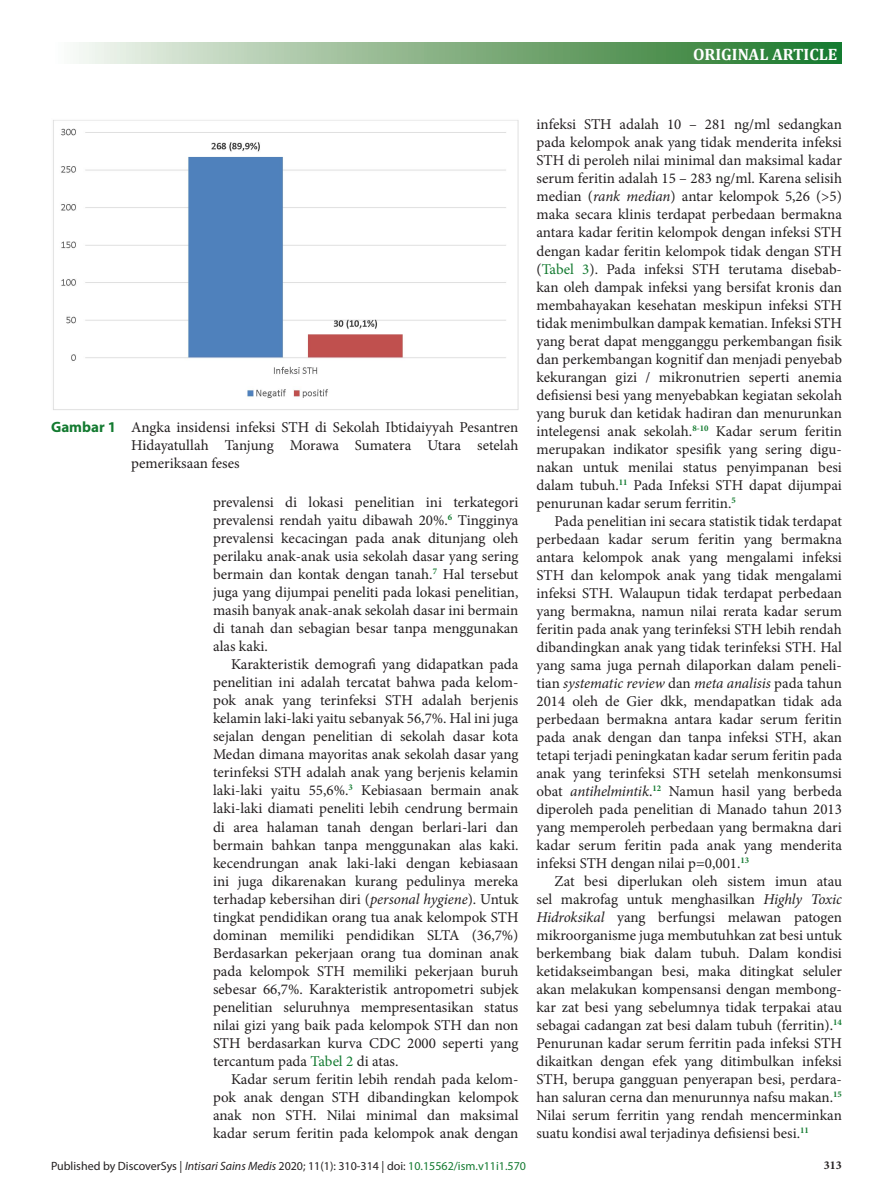
<style>
.page{position:relative;width:893px;height:1191px;background:#fff}
.page>*{position:absolute;margin:0;border:0;box-sizing:border-box;transform-origin:0 0}
.t1{font:700 16.5px "Cambria";color:#fff}
.TextInd{font:15px/18px "Minion Pro";color:#231f20;text-align:justify}
.Text{font:15px/18px "Minion Pro";color:#231f20;text-align:justify}
.Fig_caption{font:15px/18px "Minion Pro";color:#231f20;text-align:justify}
.t2{font:12px "Myriad Pro";color:#231f20}
.t3{font:700 12px "Minion Pro";color:#231f20}
.s1{font-family:"Myriad Pro";font-weight:700;color:#137a30}
.s2{font-style:italic}
.s3{color:#137a30}
</style>
<div class="page">
<div style="left:51px;top:43px;width:791px;height:21px;background:linear-gradient(to right,#f7f6f0,#1a7323)"></div>
<img style="left:53px;top:120px;width:465px;height:290px">
<p class="t1" style="left:693px;top:42px;width:146px">ORIGINAL ARTICLE</p>
<p class="Fig_caption" style="left:131px;top:418px;width:389px;text-indent:-80px"><span class="s1">Gambar 1</span> Angka insidensi infeksi STH di Sekolah Ibtidaiyyah Pesantren Hidayatullah Tanjung Morawa Sumatera Utara setelah pemeriksaan feses</p>
<p class="Text" style="left:213px;top:493px;width:307px">prevalensi di lokasi penelitian ini terkategori prevalensi rendah yaitu dibawah 20%.<sup>6</sup> Tingginya prevalensi kecacingan pada anak ditunjang oleh perilaku anak-anak usia sekolah dasar yang sering bermain dan kontak dengan tanah.<sup>7</sup> Hal tersebut juga yang dijumpai peneliti pada lokasi penelitian, masih banyak anak-anak sekolah dasar ini bermain di tanah dan sebagian besar tanpa menggunakan alas kaki.</p>
<p class="TextInd" style="left:213px;top:655px;width:307px;text-indent:18px">Karakteristik demografi yang didapatkan pada penelitian ini adalah tercatat bahwa pada kelom&shy;pok anak yang terinfeksi STH adalah berjenis kelamin laki-laki yaitu sebanyak 56,7%. Hal ini juga sejalan dengan penelitian di sekolah dasar kota Medan dimana mayoritas anak sekolah dasar yang terinfeksi STH adalah anak yang berjenis kelamin laki-laki yaitu 55,6%.<sup>3</sup> Kebiasaan bermain anak laki-laki diamati peneliti lebih cendrung bermain di area halaman tanah dengan berlari-lari dan bermain bahkan tanpa menggunakan alas kaki. kecendrungan anak laki-laki dengan kebiasaan ini juga dikarenakan kurang pedulinya mereka terhadap kebersihan diri (<span class="s2">personal hygiene</span>). Untuk tingkat pendidikan orang tua anak kelompok STH dominan memiliki pendidikan SLTA (36,7%)<br>Berdasarkan pekerjaan orang tua dominan anak pada kelompok STH memiliki pekerjaan buruh sebesar 66,7%. Karakteristik antropometri subjek penelitian seluruhnya mempresentasikan status nilai gizi yang baik pada kelompok STH dan non STH berdasarkan kurva CDC 2000 seperti yang tercantum pada <span class="s3">Tabel 2</span> di atas.</p>
<p class="TextInd" style="left:213px;top:1069px;width:307px;text-indent:18px">Kadar serum feritin lebih rendah pada kelom&shy;pok anak dengan STH dibandingkan kelompok anak non STH. Nilai minimal dan maksimal kadar serum feritin pada kelompok anak dengan</p>
<p class="t2" style="left:51px;top:1158px;width:476px">Published by DiscoverSys | <span class="s2">Intisari Sains Medis</span> 2020; 11(1): 310-314 | doi: <span class="s3">10.15562/ism.v11i1.570</span></p>
<p class="TextInd" style="left:536px;top:116px;width:307px">infeksi STH adalah 10 – 281 ng/ml sedangkan pada kelompok anak yang tidak menderita infeksi STH di peroleh nilai minimal dan maksimal kadar serum feritin adalah 15 – 283 ng/ml. Karena selisih median (<span class="s2">rank median</span>) antar kelompok 5,26 (&gt;5) maka secara klinis terdapat perbedaan bermakna antara kadar feritin kelompok dengan infeksi STH dengan kadar feritin kelompok tidak dengan STH (<span class="s3">Tabel 3</span>). Pada infeksi STH terutama disebab&shy;kan oleh dampak infeksi yang bersifat kronis dan membahayakan kesehatan meskipun infeksi STH tidak menimbulkan dampak kematian. Infeksi STH yang berat dapat mengganggu perkembangan fisik dan perkembangan kognitif dan menjadi penyebab kekurangan gizi / mikronutrien seperti anemia defisiensi besi yang menyebabkan kegiatan sekolah yang buruk dan ketidak hadiran dan menurunkan intelegensi anak sekolah.<sup>8-10</sup> Kadar serum feritin merupakan indikator spesifik yang sering digu&shy;nakan untuk menilai status penyimpanan besi dalam tubuh.<sup>11</sup> Pada Infeksi STH dapat dijumpai penurunan kadar serum ferritin.<sup>5</sup></p>
<p class="TextInd" style="left:536px;top:512px;width:307px;text-indent:18px">Pada penelitian ini secara statistik tidak terdapat perbedaan kadar serum feritin yang bermakna antara kelompok anak yang mengalami infeksi STH dan kelompok anak yang tidak mengalami infeksi STH. Walaupun tidak terdapat perbedaan yang bermakna, namun nilai rerata kadar serum feritin pada anak yang terinfeksi STH lebih rendah dibandingkan anak yang tidak terinfeksi STH. Hal yang sama juga pernah dilaporkan dalam peneli&shy;tian <span class="s2">systematic review</span> dan <span class="s2">meta analisis</span> pada tahun 2014 oleh de Gier dkk, mendapatkan tidak ada perbedaan bermakna antara kadar serum feritin pada anak dengan dan tanpa infeksi STH, akan tetapi terjadi peningkatan kadar serum feritin pada anak yang terinfeksi STH setelah menkonsumsi obat <span class="s2">antihelmintik</span>.<sup>12</sup> Namun hasil yang berbeda diperoleh pada penelitian di Manado tahun 2013 yang memperoleh perbedaan yang bermakna dari kadar serum feritin pada anak yang menderita infeksi STH dengan nilai p=0,001.<sup>13</sup></p>
<p class="TextInd" style="left:536px;top:872px;width:307px;text-indent:18px">Zat besi diperlukan oleh sistem imun atau sel makrofag untuk menghasilkan <span class="s2">Highly Toxic Hidroksikal</span> yang berfungsi melawan patogen mikroorganisme juga membutuhkan zat besi untuk berkembang biak dalam tubuh. Dalam kondisi ketidakseimbangan besi, maka ditingkat seluler akan melakukan kompensansi dengan membong&shy;kar zat besi yang sebelumnya tidak terpakai atau sebagai cadangan zat besi dalam tubuh (ferritin).<sup>14<br></sup>Penurunan kadar serum ferritin pada infeksi STH dikaitkan dengan efek yang ditimbulkan infeksi STH, berupa gangguan penyerapan besi, perdara&shy;han saluran cerna dan menurunnya nafsu makan.<sup>15<br></sup>Nilai serum ferritin yang rendah mencerminkan suatu kondisi awal terjadinya defisiensi besi.<sup>11</sup></p>
<p class="t3" style="left:824px;top:1157px;width:19px">313</p>
</div>
